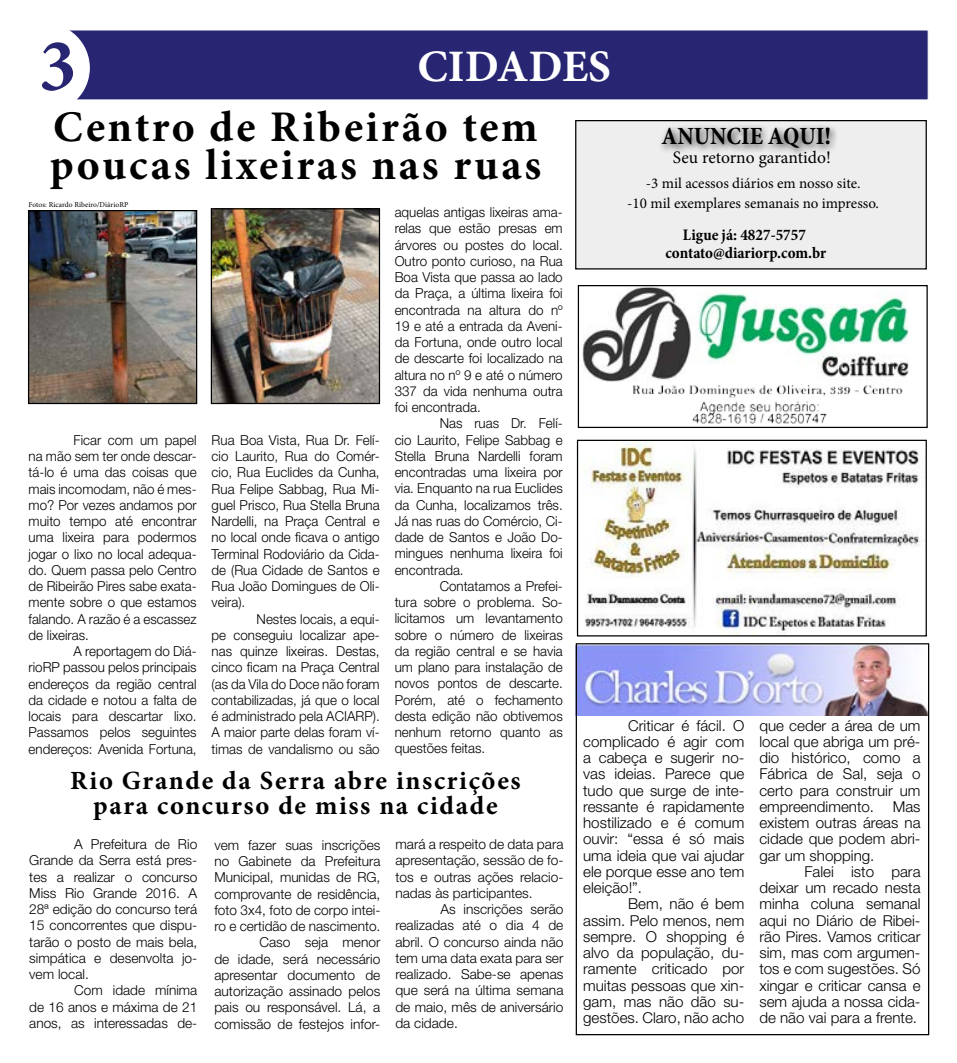
<style>
.page{position:relative;width:957px;height:1063px;background:#fff}
.page>*{position:absolute;margin:0;border:0;box-sizing:border-box;transform-origin:0 0}
.t1{font:700 75px "Minion Pro";color:#282572}
.t2{font:700 45px "Minion Pro";color:#fff}
.t3{font:700 43.75px/37.5px "Minion Pro";letter-spacing:.06em;color:#000}
.t4{font:700 26.25px/25px "Minion Pro";letter-spacing:.06em;color:#000;text-align:center}
.t5{font:700 condensed 25px "Minion Pro";color:#000}
.t6{font:17.5px "Minion Pro";color:#000}
.t7{font:700 condensed 16.25px/18.1px "Minion Pro";color:#000;text-align:center}
.t8{font:300 15px/16.2px "Helvetica Neue LT Std";color:#000;text-align:justify}
.t9{font:15px/20px "Minion Pro";letter-spacing:-.005em;color:#000;text-align:center}
.t10{font:300 13.75px/16.2px "Helvetica Neue LT Std";color:#000;text-align:justify}
.t11{font:7.5px "Minion Pro";letter-spacing:.005em;color:#000}
</style>
<div class="page">
<div style="left:69px;top:30px;width:860px;height:70px;background:#282572"></div>
<div style="left:0;top:24px;width:89px;height:88px;background:#fff;border-radius:50%"></div>
<div style="left:575px;top:120px;width:352px;height:150px;background:#eee;border:1px solid #000"></div>
<img style="left:582px;top:287px;width:327px;height:137px">
<div style="left:578px;top:285px;width:349px;height:143px;border:1px solid #000"></div>
<img style="left:585px;top:442px;width:339px;height:193px">
<div style="left:577px;top:440px;width:350px;height:197px;border:1px solid #000"></div>
<img style="left:575px;top:645px;width:352px;height:71px">
<div style="left:576px;top:643px;width:353px;height:392px;border:1px solid #000"></div>
<div style="left:657px;top:123px;width:180px;height:34px;background:#000;opacity:.75"></div>
<img style="left:30px;top:212px;width:165px;height:190px">
<div style="left:28px;top:210px;width:169px;height:194px;border:1px solid #000"></div>
<img style="left:213px;top:210px;width:165px;height:192px">
<div style="left:211px;top:208px;width:169px;height:196px;border:1px solid #000"></div>
<h1 class="t1" style="left:39px;top:13px;width:39px">3</h1>
<h2 class="t2" style="left:417px;top:35px;width:195px">CIDADES</h2>
<h3 class="t3" style="left:50px;top:108px;width:493px">Centro de Ribeirão tem poucas lixeiras nas ruas</h3>
<h3 class="t5" style="left:661px;top:119px;width:171px">ANUNCIE AQUI!</h3>
<p class="t9" style="left:627px;top:173px;width:253px">-3 mil acessos diários em nosso site.<br>-10 mil exemplares semanais no impresso.</p>
<p class="t7" style="left:665px;top:225px;width:162px">Ligue já: 4827-5757 contato@diariorp.com.br</p>
<p class="t6" style="left:673px;top:145px;width:159px">Seu retorno garantido!</p>
<p class="t11" style="left:29px;top:199px;width:101px">Fotos: Ricardo Ribeiro/DiárioRP</p>
<p class="t10" style="left:395px;top:204px;width:170px">aquelas antigas lixeiras ama&shy;relas que estão presas em árvores ou postes do local.<br>Outro ponto curioso, na Rua Boa Vista que passa ao lado da Praça, a última lixeira foi encontrada na altura do nº 19 e até a entrada da Aveni&shy;da Fortuna, onde outro local de descarte foi localizado na altura no nº 9 e até o número 337 da vida nenhuma outra foi encontrada.</p>
<p class="t10" style="left:395px;top:415px;width:170px;text-indent:45px">Nas ruas Dr. Felí&shy;cio Laurito, Felipe Sabbag e Stella Bruna Nardelli foram encontradas uma lixeira por via. Enquanto na rua Euclides da Cunha, localizamos três.<br>Já nas ruas do Comércio, Ci&shy;dade de Santos e João Do&shy;mingues nenhuma lixeira foi encontrada.</p>
<p class="t10" style="left:395px;top:578px;width:170px;text-indent:45px">Contatamos a Prefei&shy;tura sobre o problema. So&shy;licitamos um levantamento sobre o número de lixeiras da região central e se havia um plano para instalação de novos pontos de descarte.<br>Porém, até o fechamento desta edição não obtivemos nenhum retorno quanto as questões feitas.</p>
<p class="t10" style="left:212px;top:432px;width:170px">Rua Boa Vista, Rua Dr. Felí&shy;cio Laurito, Rua do Comér&shy;cio, Rua Euclides da Cunha, Rua Felipe Sabbag, Rua Mi&shy;guel Prisco, Rua Stella Bruna Nardelli, na Praça Central e no local onde ficava o antigo Terminal Rodoviário da Cida&shy;de (Rua Cidade de Santos e Rua João Domingues de Oli&shy;veira).</p>
<p class="t10" style="left:212px;top:610px;width:170px;text-indent:45px">Nestes locais, a equi&shy;pe conseguiu localizar ape&shy;nas quinze lixeiras. Destas, cinco ficam na Praça Central (as da Vila do Doce não foram contabilizadas, já que o local é administrado pela ACIARP).<br>A maior parte delas foram ví&shy;timas de vandalismo ou são</p>
<p class="t10" style="left:29px;top:432px;width:170px;text-indent:45px">Ficar com um papel na mão sem ter onde descar&shy;tá-lo é uma das coisas que mais incomodam, não é mes&shy;mo? Por vezes andamos por muito tempo até encontrar uma lixeira para podermos jogar o lixo no local adequa&shy;do. Quem passa pelo Centro de Ribeirão Pires sabe exata&shy;mente sobre o que estamos falando. A razão é a escassez de lixeiras.</p>
<p class="t10" style="left:29px;top:643px;width:170px;text-indent:45px">A reportagem do Diá&shy;rioRP passou pelos principais endereços da região central da cidade e notou a falta de locais para descartar lixo.<br>Passamos pelos seguintes endereços: Avenida Fortuna,</p>
<p class="t8" style="left:583px;top:717px;width:163px;text-indent:45px">Criticar é fácil. O complicado é agir com a cabeça e sugerir no&shy;vas ideias. Parece que tudo que surge de inte&shy;ressante é rapidamente hostilizado e é comum ouvir: “essa é só mais uma ideia que vai ajudar ele porque esse ano tem eleição!”.</p>
<p class="t8" style="left:583px;top:896px;width:163px;text-indent:45px">Bem, não é bem assim. Pelo menos, nem sempre. O shopping é alvo da população, du&shy;ramente criticado por muitas pessoas que xin&shy;gam, mas não dão su&shy;gestões. Claro, não acho</p>
<p class="t8" style="left:759px;top:717px;width:163px">que ceder a área de um local que abriga um pré&shy;dio histórico, como a Fábrica de Sal, seja o certo para construir um empreendimento. Mas existem outras áreas na cidade que podem abri&shy;gar um shopping.</p>
<p class="t8" style="left:759px;top:863px;width:163px;text-indent:45px">Falei isto para deixar um recado nesta minha coluna semanal aqui no Diário de Ribei&shy;rão Pires. Vamos criticar sim, mas com argumen&shy;tos e com sugestões. Só xingar e criticar cansa e sem ajuda a nossa cida&shy;de não vai para a frente.</p>
<h3 class="t4" style="left:70px;top:768px;width:452px">Rio Grande da Serra abre inscrições para concurso de miss na cidade</h3>
<p class="t10" style="left:214px;top:837px;width:167px;text-align:right">vem fazer suas inscrições no Gabinete da Prefeitura<br>Municipal, munidas de RG, comprovante de residência, foto 3x4, foto de corpo intei&shy;ro e certidão de nascimento.<br>Caso seja menor<br>de idade, será necessário apresentar documento de autorização assinado pelos pais ou responsável. Lá, a comissão de festejos infor-</p>
<p class="t10" style="left:395px;top:836px;width:170px">mará a respeito de data para apresentação, sessão de fo&shy;tos e outras ações relacio&shy;nadas às participantes.</p>
<p class="t10" style="left:29px;top:836px;width:170px;text-indent:45px">A Prefeitura de Rio Grande da Serra está pres&shy;tes a realizar o concurso Miss Rio Grande 2016. A 28ª edição do concurso terá 15 concorrentes que dispu&shy;tarão o posto de mais bela, simpática e desenvolta jo&shy;vem local.</p>
<p class="t10" style="left:29px;top:982px;width:170px;text-indent:45px">Com idade mínima de 16 anos e máxima de 21 anos, as interessadas de-</p>
<p class="t10" style="left:395px;top:901px;width:170px;text-indent:45px">As inscrições serão realizadas até o dia 4 de abril. O concurso ainda não tem uma data exata para ser realizado. Sabe-se apenas que será na última semana de maio, mês de aniversário da cidade.</p>
</div>
